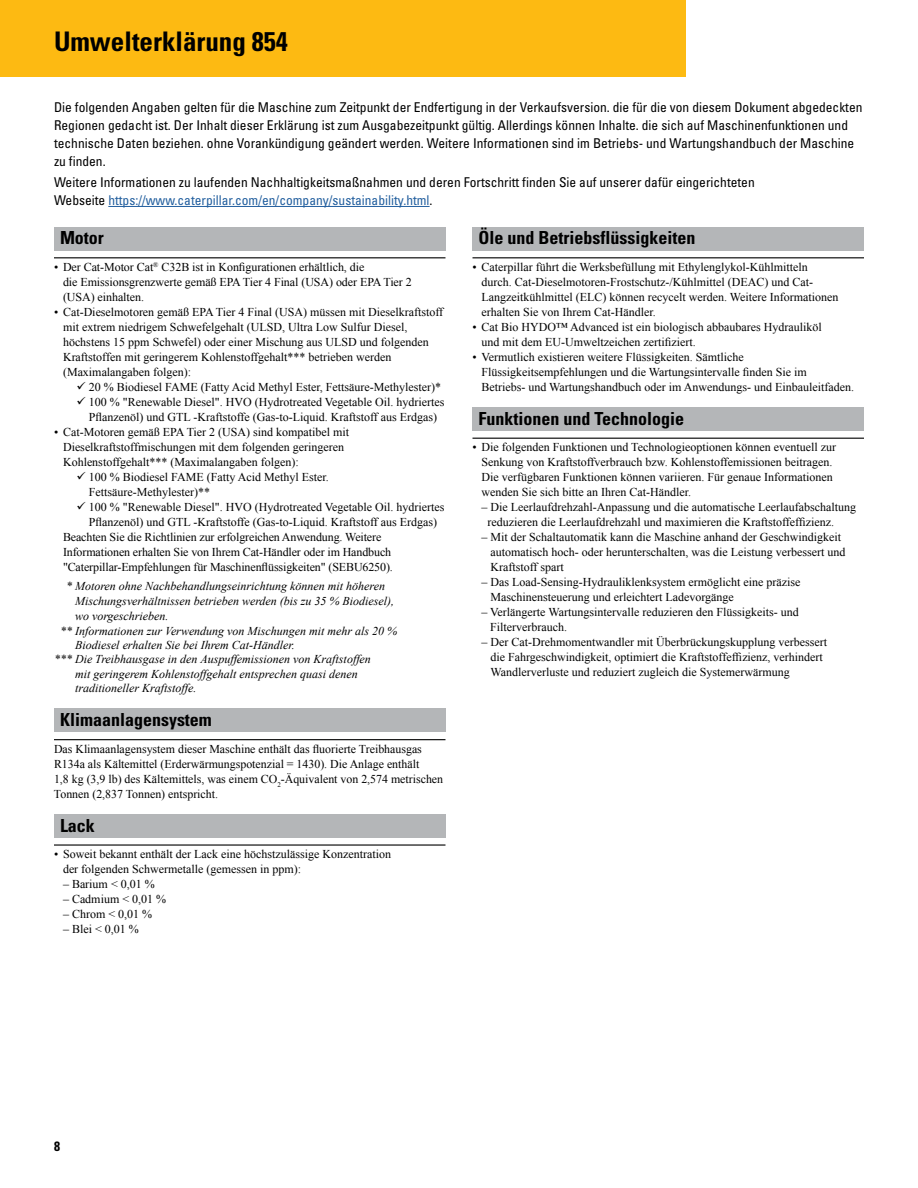
<style>
.page{position:relative;width:918px;height:1188px;background:#fff}
.page>*{position:absolute;margin:0;border:0;box-sizing:border-box;transform-origin:0 0}
.t1{font:700 condensed 27px "Univers LT Std";color:#000}
.t2{font:700 condensed 18px "Univers LT Std";color:#000}
.t3{font:condensed 13.5px/18px "Univers LT Std";color:#000}
.t4{font:700 condensed 13.5px "Univers LT Std";color:#000}
.t5{font:12px/15px "Times New Roman";color:#000}
.t6{font:italic 12px "Times New Roman";color:#000}
.s1{color:#215e9e}
</style>
<div class="page">
<div style="left:54px;top:227px;width:392px;height:23px;background:#b4b6b8"></div>
<hr style="left:54px;top:257px;width:392px;height:1px;background:#000">
<div style="left:54px;top:709px;width:392px;height:23px;background:#b4b6b8"></div>
<hr style="left:54px;top:739px;width:392px;height:1px;background:#000">
<div style="left:54px;top:814px;width:392px;height:24px;background:#b4b6b8"></div>
<hr style="left:54px;top:844px;width:392px;height:2px;background:#000">
<div style="left:472px;top:227px;width:392px;height:23px;background:#b4b6b8"></div>
<hr style="left:472px;top:257px;width:392px;height:1px;background:#000">
<div style="left:472px;top:407px;width:392px;height:24px;background:#b4b6b8"></div>
<hr style="left:472px;top:438px;width:392px;height:1px;background:#000">
<hr style="left:108px;top:206px;width:322px;height:1px;background:#215e9e">
<div style="left:0;top:0;width:686px;height:76px;background:#fdba12"></div>
<h1 class="t1" style="left:54px;top:25px;width:347px">Technische Daten Raddozer 854</h1>
<h1 class="t1" style="left:54px;top:25px;width:235px">Umwelterklärung 854</h1>
<p class="t3" style="left:54px;top:98px;width:810px">Die folgenden Angaben gelten für die Maschine zum Zeitpunkt der Endfertigung in der Verkaufsversion. die für die von diesem Dokument abgedeckten Regionen gedacht ist. Der Inhalt dieser Erklärung ist zum Ausgabezeitpunkt gültig. Allerdings können Inhalte. die sich auf Maschinenfunktionen und technische Daten beziehen. ohne Vorankündigung geändert werden. Weitere Informationen sind im Betriebs- und Wartungshandbuch der Maschine zu finden.</p>
<p class="t3" style="left:54px;top:173px;width:702px">Weitere Informationen zu laufenden Nachhaltigkeitsmaßnahmen und deren Fortschritt finden Sie auf unserer dafür eingerichteten<br>Webseite <span class="s1">https://www.caterpillar.com/en/company/sustainability.html</span>.</p>
<h2 class="t2" style="left:60px;top:227px;width:45px">Motor</h2>
<p class="t5" style="left:63px;top:259px;width:350px;text-indent:-9px">• Der Cat-Motor Cat<sup>®</sup> C32B ist in Konfigurationen erhältlich, die<br>die Emissionsgrenzwerte gemäß EPA Tier 4 Final (USA) oder EPA Tier 2 (USA) einhalten.</p>
<p class="t5" style="left:63px;top:304px;width:382px;text-indent:-9px">• Cat-Dieselmotoren gemäß EPA Tier 4 Final (USA) müssen mit Dieselkraftstoff mit extrem niedrigem Schwefelgehalt (ULSD, Ultra Low Sulfur Diesel, höchstens 15 ppm Schwefel) oder einer Mischung aus ULSD und folgenden Kraftstoffen mit geringerem Kohlenstoffgehalt*** betrieben werden (Maximalangaben folgen):</p>
<p class="t5" style="left:77px;top:379px;width:366px">✓ 20 % Biodiesel FAME (Fatty Acid Methyl Ester, Fettsäure-Methylester)*</p>
<p class="t5" style="left:77px;top:394px;width:369px;text-align:center">✓ 100 % "Renewable Diesel". HVO (Hydrotreated Vegetable Oil. hydriertes<br>Pflanzenöl) und GTL -Kraftstoffe (Gas-to-Liquid. Kraftstoff aus Erdgas)</p>
<p class="t5" style="left:63px;top:424px;width:288px;text-indent:-9px">• Cat-Motoren gemäß EPA Tier 2 (USA) sind kompatibel mit<br>Dieselkraftstoffmischungen mit dem folgenden geringeren<br>Kohlenstoffgehalt*** (Maximalangaben folgen):</p>
<p class="t5" style="left:89px;top:469px;width:241px;text-indent:-12px">✓ 100 % Biodiesel FAME (Fatty Acid Methyl Ester.<br>Fettsäure-Methylester)**</p>
<p class="t5" style="left:77px;top:499px;width:369px">✓ 100 % "Renewable Diesel". HVO (Hydrotreated Vegetable Oil. hydriertes</p>
<p class="t5" style="left:89px;top:514px;width:350px">Pflanzenöl) und GTL -Kraftstoffe (Gas-to-Liquid. Kraftstoff aus Erdgas)</p>
<p class="t5" style="left:63px;top:529px;width:320px">Beachten Sie die Richtlinien zur erfolgreichen Anwendung. Weitere</p>
<p class="t5" style="left:63px;top:544px;width:330px">Informationen erhalten Sie von Ihrem Cat-Händler oder im Handbuch</p>
<p class="t5" style="left:63px;top:559px;width:331px">"Caterpillar-Empfehlungen für Maschinenflüssigkeiten" (SEBU6250).</p>
<p class="t6" style="left:66px;top:578px;width:321px">* Motoren ohne Nachbehandlungseinrichtung können mit höheren</p>
<p class="t6" style="left:75px;top:593px;width:321px">Mischungsverhältnissen betrieben werden (bis zu 35 % Biodiesel),</p>
<p class="t6" style="left:75px;top:608px;width:95px">wo vorgeschrieben.</p>
<p class="t6" style="left:60px;top:622px;width:339px">** Informationen zur Verwendung von Mischungen mit mehr als 20 %</p>
<p class="t6" style="left:75px;top:637px;width:221px">Biodiesel erhalten Sie bei Ihrem Cat-Händler.</p>
<p class="t6" style="left:54px;top:651px;width:318px">*** Die Treibhausgase in den Auspuffemissionen von Kraftstoffen</p>
<p class="t6" style="left:75px;top:665px;width:284px">mit geringerem Kohlenstoffgehalt entsprechen quasi denen</p>
<p class="t6" style="left:75px;top:680px;width:123px">traditioneller Kraftstoffe.</p>
<h2 class="t2" style="left:60px;top:709px;width:153px">Klimaanlagensystem</h2>
<p class="t5" style="left:54px;top:741px;width:391px">Das Klimaanlagensystem dieser Maschine enthält das fluorierte Treibhausgas R134a als Kältemittel (Erderwärmungspotenzial = 1430). Die Anlage enthält<br>1,8 kg (3,9 lb) des Kältemittels, was einem CO<sub>2</sub>-Äquivalent von 2,574 metrischen Tonnen (2,837 Tonnen) entspricht.</p>
<h2 class="t2" style="left:60px;top:814px;width:36px">Lack</h2>
<p class="t5" style="left:63px;top:846px;width:330px;text-indent:-9px">• Soweit bekannt enthält der Lack eine höchstzulässige Konzentration der folgenden Schwermetalle (gemessen in ppm):</p>
<p class="t5" style="left:63px;top:876px;width:93px">– Barium &lt; 0,01 %</p>
<p class="t5" style="left:63px;top:891px;width:105px">– Cadmium &lt; 0,01 %</p>
<p class="t5" style="left:63px;top:906px;width:91px">– Chrom &lt; 0,01 %</p>
<p class="t5" style="left:63px;top:921px;width:77px">– Blei &lt; 0,01 %</p>
<h2 class="t2" style="left:478px;top:227px;width:218px">Öle und Betriebsflüssigkeiten</h2>
<p class="t5" style="left:482px;top:259px;width:359px;text-indent:-9px">• Caterpillar führt die Werksbefüllung mit Ethylenglykol-Kühlmitteln durch. Cat-Dieselmotoren-Frostschutz-/Kühlmittel (DEAC) und Cat-Langzeitkühlmittel (ELC) können recycelt werden. Weitere Informationen erhalten Sie von Ihrem Cat-Händler.</p>
<p class="t5" style="left:482px;top:319px;width:342px;text-indent:-9px">• Cat Bio HYDO™ Advanced ist ein biologisch abbaubares Hydrauliköl und mit dem EU-Umweltzeichen zertifiziert.</p>
<p class="t5" style="left:482px;top:349px;width:374px;text-indent:-9px">• Vermutlich existieren weitere Flüssigkeiten. Sämtliche<br>Flüssigkeitsempfehlungen und die Wartungsintervalle finden Sie im<br>Betriebs- und Wartungshandbuch oder im Anwendungs- und Einbauleitfaden.</p>
<h2 class="t2" style="left:478px;top:407px;width:207px">Funktionen und Technologie</h2>
<p class="t5" style="left:482px;top:439px;width:356px;text-indent:-9px">• Die folgenden Funktionen und Technologieoptionen können eventuell zur Senkung von Kraftstoffverbrauch bzw. Kohlenstoffemissionen beitragen.<br>Die verfügbaren Funktionen können variieren. Für genaue Informationen wenden Sie sich bitte an Ihren Cat-Händler.</p>
<p class="t5" style="left:488px;top:499px;width:370px;text-indent:-6px">– Die Leerlaufdrehzahl-Anpassung und die automatische Leerlaufabschaltung reduzieren die Leerlaufdrehzahl und maximieren die Kraftstoffeffizienz.</p>
<p class="t5" style="left:490px;top:529px;width:356px;text-indent:-9px">– Mit der Schaltautomatik kann die Maschine anhand der Geschwindigkeit automatisch hoch- oder herunterschalten, was die Leistung verbessert und<br>Kraftstoff spart</p>
<p class="t5" style="left:490px;top:574px;width:311px;text-indent:-9px">– Das Load-Sensing-Hydrauliklenksystem ermöglicht eine präzise<br>Maschinensteuerung und erleichtert Ladevorgänge</p>
<p class="t5" style="left:490px;top:604px;width:310px;text-indent:-9px">– Verlängerte Wartungsintervalle reduzieren den Flüssigkeits- und<br>Filterverbrauch.</p>
<p class="t5" style="left:490px;top:634px;width:338px;text-indent:-9px">– Der Cat-Drehmomentwandler mit Überbrückungskupplung verbessert die Fahrgeschwindigkeit, optimiert die Kraftstoffeffizienz, verhindert<br>Wandlerverluste und reduziert zugleich die Systemerwärmung</p>
<p class="t4" style="left:54px;top:1138px;width:7px">8</p>
</div>
